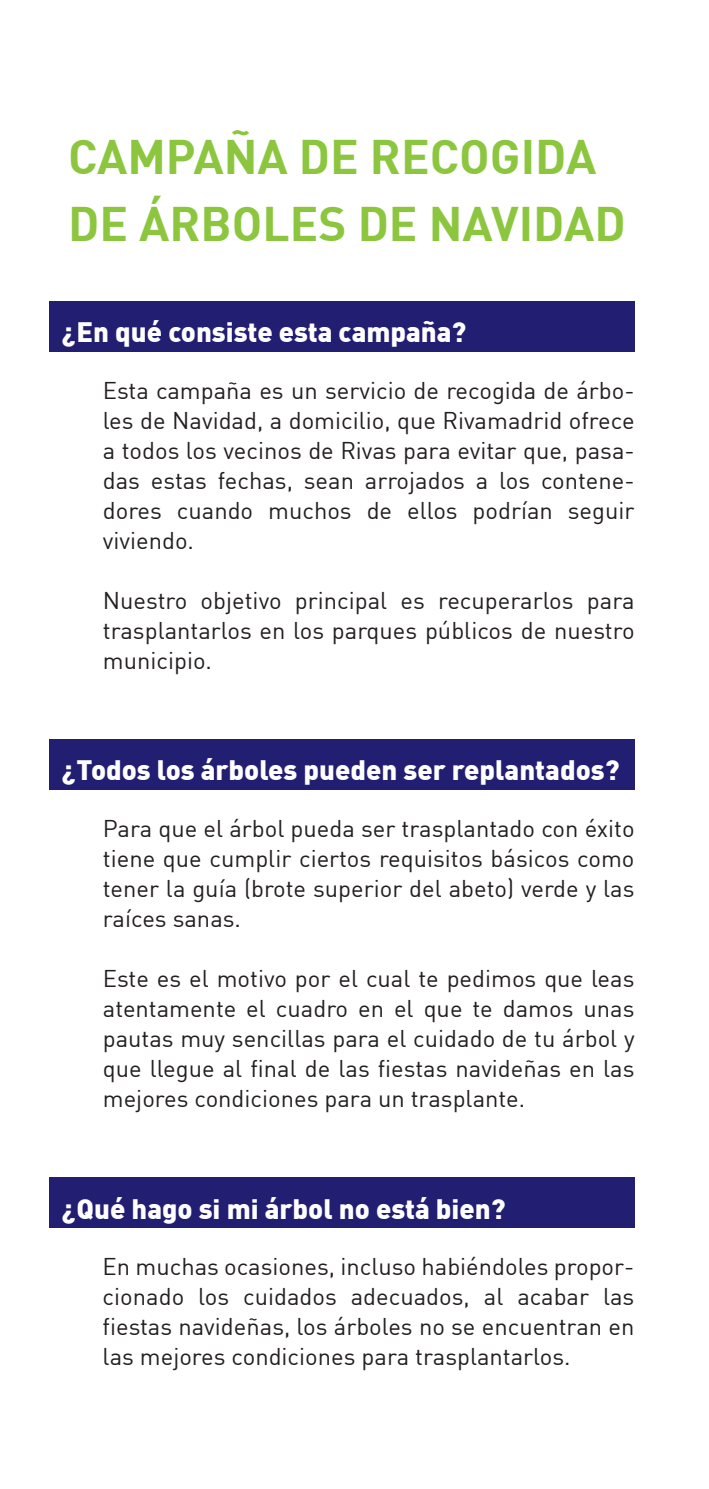
<style>
.page{position:relative;width:709px;height:1489px;background:#fff}
.page>*{position:absolute;margin:0;border:0;box-sizing:border-box;transform-origin:0 0}
.t1{font:700 47.5px/67.5px "DIN";color:#8bc63e}
.t2{font:900 27.5px "DIN";color:#fff}
.t3{font:23.75px/30px "DIN";color:#231f20;text-align:justify}
</style>
<div class="page">
<div style="left:50px;top:301px;width:584px;height:51px;background:#221e72"></div>
<div style="left:50px;top:738px;width:584px;height:51px;background:#221e72"></div>
<div style="left:50px;top:1176px;width:584px;height:51px;background:#221e72"></div>
<h1 class="t1" style="left:68px;top:121px;width:559px">CAMPAÑA DE RECOGIDA<br>DE ÁRBOLES DE NAVIDAD</h1>
<p class="t2" style="left:62px;top:313px;width:406px">¿En qué consiste esta campaña?</p>
<p class="t3" style="left:103px;top:375px;width:533px">Esta campaña es un servicio de recogida de árbo&shy;les de Navidad, a domicilio, que Rivamadrid ofrece a todos los vecinos de Rivas para evitar que, pasa&shy;das estas fechas, sean arrojados a los contene&shy;dores cuando muchos de ellos podrían seguir viviendo.</p>
<p class="t3" style="left:103px;top:585px;width:533px">Nuestro objetivo principal es recuperarlos para trasplantarlos en los parques públicos de nuestro municipio.</p>
<p class="t2" style="left:62px;top:751px;width:559px">¿Todos los árboles pueden ser replantados?</p>
<p class="t3" style="left:103px;top:812px;width:533px">Para que el árbol pueda ser trasplantado con éxito tiene que cumplir ciertos requisitos básicos como tener la guía (brote superior del abeto) verde y las raíces sanas.</p>
<p class="t3" style="left:103px;top:962px;width:533px">Este es el motivo por el cual te pedimos que leas atentamente el cuadro en el que te damos unas pautas muy sencillas para el cuidado de tu árbol y que llegue al final de las fiestas navideñas en las mejores condiciones para un trasplante.</p>
<p class="t2" style="left:62px;top:1190px;width:445px">¿Qué hago si mi árbol no está bien?</p>
<p class="t3" style="left:103px;top:1251px;width:533px">En muchas ocasiones, incluso habiéndoles propor&shy;cionado los cuidados adecuados, al acabar las fiestas navideñas, los árboles no se encuentran en las mejores condiciones para trasplantarlos.</p>
</div>
